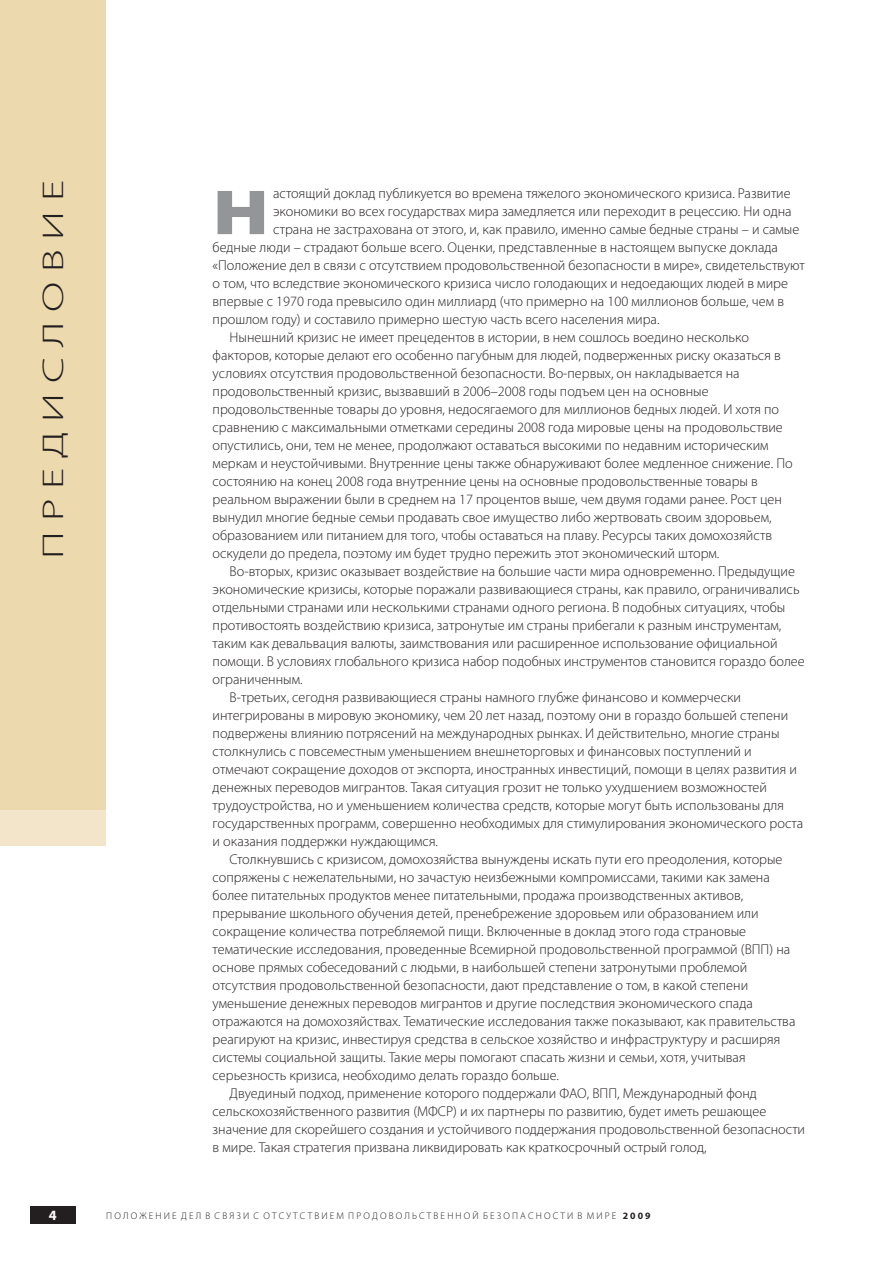
<style>
.page{position:relative;width:893px;height:1263px;background:#fff}
.page>*{position:absolute;margin:0;border:0;box-sizing:border-box;transform-origin:0 0}
.t1{font:900 64.05px "Myriad Pro";color:#939598;scale:1.25 1}
.t2{font:300 30px "Myriad Pro";color:#231f20;scale:1.5 1}
.t3{font:300 14.25px "Myriad Pro";color:#231f20}
.t4{font:700 14.25px "Myriad Pro";color:#fff}
.t5{font:300 9.75px "Myriad Pro";color:#231f20}
.s1{font-weight:700}
</style>
<div class="page">
<div style="left:0;top:0;width:105px;height:846px;background:#edd9ae"></div>
<div style="left:0;top:810px;width:105px;height:36px;background:#f3e5ca"></div>
<div style="left:30px;top:1206px;width:45px;height:18px;background:#231f20"></div>
<h2 class="t2" style="left:42px;top:559px;width:254px;rotate:-90deg">П Р Е Д И С Л О В И Е</h2>
<h1 class="t1" style="left:213px;top:175px;width:47px">Н</h1>
<p class="t3" style="left:273px;top:188px;width:519px">астоящий доклад публикуется во времена тяжелого экономического кризиса. Развитие</p>
<p class="t3" style="left:273px;top:206px;width:520px">экономики во всех государствах мира замедляется или переходит в рецессию. Ни одна</p>
<p class="t3" style="left:273px;top:224px;width:527px">страна не застрахована от этого, и, как правило, именно самые бедные страны – и самые</p>
<p class="t3" style="left:213px;top:242px;width:567px">бедные люди – страдают больше всего. Оценки, представленные в настоящем выпуске доклада</p>
<p class="t3" style="left:213px;top:260px;width:594px">«Положение дел в связи с отсутствием продовольственной безопасности в мире», свидетельствуют</p>
<p class="t3" style="left:213px;top:278px;width:577px">о том, что вследствие экономического кризиса число голодающих и недоедающих людей в мире</p>
<p class="t3" style="left:213px;top:296px;width:573px">впервые с 1970 года превысило один миллиард (что примерно на 100 миллионов больше, чем в</p>
<p class="t3" style="left:213px;top:314px;width:448px">прошлом году) и составило примерно шестую часть всего населения мира.</p>
<p class="t3" style="left:230px;top:332px;width:521px">Нынешний кризис не имеет прецедентов в истории, в нем сошлось воедино несколько</p>
<p class="t3" style="left:213px;top:350px;width:569px">факторов, которые делают его особенно пагубным для людей, подверженных риску оказаться в</p>
<p class="t3" style="left:213px;top:368px;width:528px">условиях отсутствия продовольственной безопасности. Во-первых, он накладывается на</p>
<p class="t3" style="left:213px;top:386px;width:497px">продовольственный кризис, вызвавший в 2006–2008 годы подъем цен на основные</p>
<p class="t3" style="left:213px;top:404px;width:568px">продовольственные товары до уровня, недосягаемого для миллионов бедных людей. И хотя по</p>
<p class="t3" style="left:213px;top:422px;width:571px">сравнению с максимальными отметками середины 2008 года мировые цены на продовольствие</p>
<p class="t3" style="left:213px;top:440px;width:557px">опустились, они, тем не менее, продолжают оставаться высокими по недавним историческим</p>
<p class="t3" style="left:213px;top:458px;width:581px">меркам и неустойчивыми. Внутренние цены также обнаруживают более медленное снижение. По</p>
<p class="t3" style="left:213px;top:476px;width:547px">состоянию на конец 2008 года внутренние цены на основные продовольственные товары в</p>
<p class="t3" style="left:213px;top:494px;width:571px">реальном выражении были в среднем на 17 процентов выше, чем двумя годами ранее. Рост цен</p>
<p class="t3" style="left:213px;top:512px;width:560px">вынудил многие бедные семьи продавать свое имущество либо жертвовать своим здоровьем,</p>
<p class="t3" style="left:213px;top:530px;width:561px">образованием или питанием для того, чтобы оставаться на плаву. Ресурсы таких домохозяйств</p>
<p class="t3" style="left:213px;top:548px;width:508px">оскудели до предела, поэтому им будет трудно пережить этот экономический шторм.</p>
<p class="t3" style="left:230px;top:566px;width:567px">Во-вторых, кризис оказывает воздействие на большие части мира одновременно. Предыдущие</p>
<p class="t3" style="left:213px;top:584px;width:588px">экономические кризисы, которые поражали развивающиеся страны, как правило, ограничивались</p>
<p class="t3" style="left:213px;top:602px;width:574px">отдельными странами или несколькими странами одного региона. В подобных ситуациях, чтобы</p>
<p class="t3" style="left:213px;top:620px;width:570px">противостоять воздействию кризиса, затронутые им страны прибегали к разным инструментам,</p>
<p class="t3" style="left:213px;top:638px;width:566px">таким как девальвация валюты, заимствования или расширенное использование официальной</p>
<p class="t3" style="left:213px;top:656px;width:593px">помощи. В условиях глобального кризиса набор подобных инструментов становится гораздо более</p>
<p class="t3" style="left:213px;top:674px;width:91px">ограниченным.</p>
<p class="t3" style="left:230px;top:692px;width:513px">В-третьих, сегодня развивающиеся страны намного глубже финансово и коммерчески</p>
<p class="t3" style="left:213px;top:710px;width:577px">интегрированы в мировую экономику, чем 20 лет назад, поэтому они в гораздо большей степени</p>
<p class="t3" style="left:213px;top:728px;width:568px">подвержены влиянию потрясений на международных рынках. И действительно, многие страны</p>
<p class="t3" style="left:213px;top:746px;width:540px">столкнулись с повсеместным уменьшением внешнеторговых и финансовых поступлений и</p>
<p class="t3" style="left:213px;top:764px;width:586px">отмечают сокращение доходов от экспорта, иностранных инвестиций, помощи в целях развития и</p>
<p class="t3" style="left:213px;top:782px;width:556px">денежных переводов мигрантов. Такая ситуация грозит не только ухудшением возможностей</p>
<p class="t3" style="left:213px;top:800px;width:573px">трудоустройства, но и уменьшением количества средств, которые могут быть использованы для</p>
<p class="t3" style="left:213px;top:818px;width:592px">государственных программ, совершенно необходимых для стимулирования экономического роста</p>
<p class="t3" style="left:213px;top:836px;width:227px">и оказания поддержки нуждающимся.</p>
<p class="t3" style="left:230px;top:854px;width:554px">Столкнувшись с кризисом, домохозяйства вынуждены искать пути его преодоления, которые</p>
<p class="t3" style="left:213px;top:872px;width:559px">сопряжены с нежелательными, но зачастую неизбежными компромиссами, такими как замена</p>
<p class="t3" style="left:213px;top:890px;width:532px">более питательных продуктов менее питательными, продажа производственных активов,</p>
<p class="t3" style="left:213px;top:908px;width:547px">прерывание школьного обучения детей, пренебрежение здоровьем или образованием или</p>
<p class="t3" style="left:213px;top:926px;width:535px">сокращение количества потребляемой пищи. Включенные в доклад этого года страновые</p>
<p class="t3" style="left:213px;top:944px;width:579px">тематические исследования, проведенные Всемирной продовольственной программой (ВПП) на</p>
<p class="t3" style="left:213px;top:962px;width:536px">основе прямых собеседований с людьми, в наибольшей степени затронутыми проблемой</p>
<p class="t3" style="left:213px;top:980px;width:537px">отсутствия продовольственной безопасности, дают представление о том, в какой степени</p>
<p class="t3" style="left:213px;top:998px;width:542px">уменьшение денежных переводов мигрантов и другие последствия экономического спада</p>
<p class="t3" style="left:213px;top:1016px;width:584px">отражаются на домохозяйствах. Тематические исследования также показывают, как правительства</p>
<p class="t3" style="left:213px;top:1033px;width:569px">реагируют на кризис, инвестируя средства в сельское хозяйство и инфраструктуру и расширяя</p>
<p class="t3" style="left:213px;top:1051px;width:534px">системы социальной защиты. Такие меры помогают спасать жизни и семьи, хотя, учитывая</p>
<p class="t3" style="left:213px;top:1069px;width:348px">серьезность кризиса, необходимо делать гораздо больше.</p>
<p class="t3" style="left:230px;top:1087px;width:529px">Двуединый подход, применение которого поддержали ФАО, ВПП, Международный фонд</p>
<p class="t3" style="left:213px;top:1105px;width:555px">сельскохозяйственного развития (МФСР) и их партнеры по развитию, будет иметь решающее</p>
<p class="t3" style="left:213px;top:1123px;width:594px">значение для скорейшего создания и устойчивого поддержания продовольственной безопасности</p>
<p class="t3" style="left:213px;top:1141px;width:495px">в мире. Такая стратегия призвана ликвидировать как краткосрочный острый голод,</p>
<p class="t4" style="left:49px;top:1207px;width:9px">4</p>
<p class="t5" style="left:106px;top:1212px;width:545px">П О Л О Ж Е Н И Е Д Е Л В С В Я З И С О Т С У Т С Т В И Е М П Р О Д О В О Л Ь С Т В Е Н Н О Й Б Е З О П А С Н О С Т И В М И Р Е <span class="s1">2 0 0 9</span></p>
</div>
